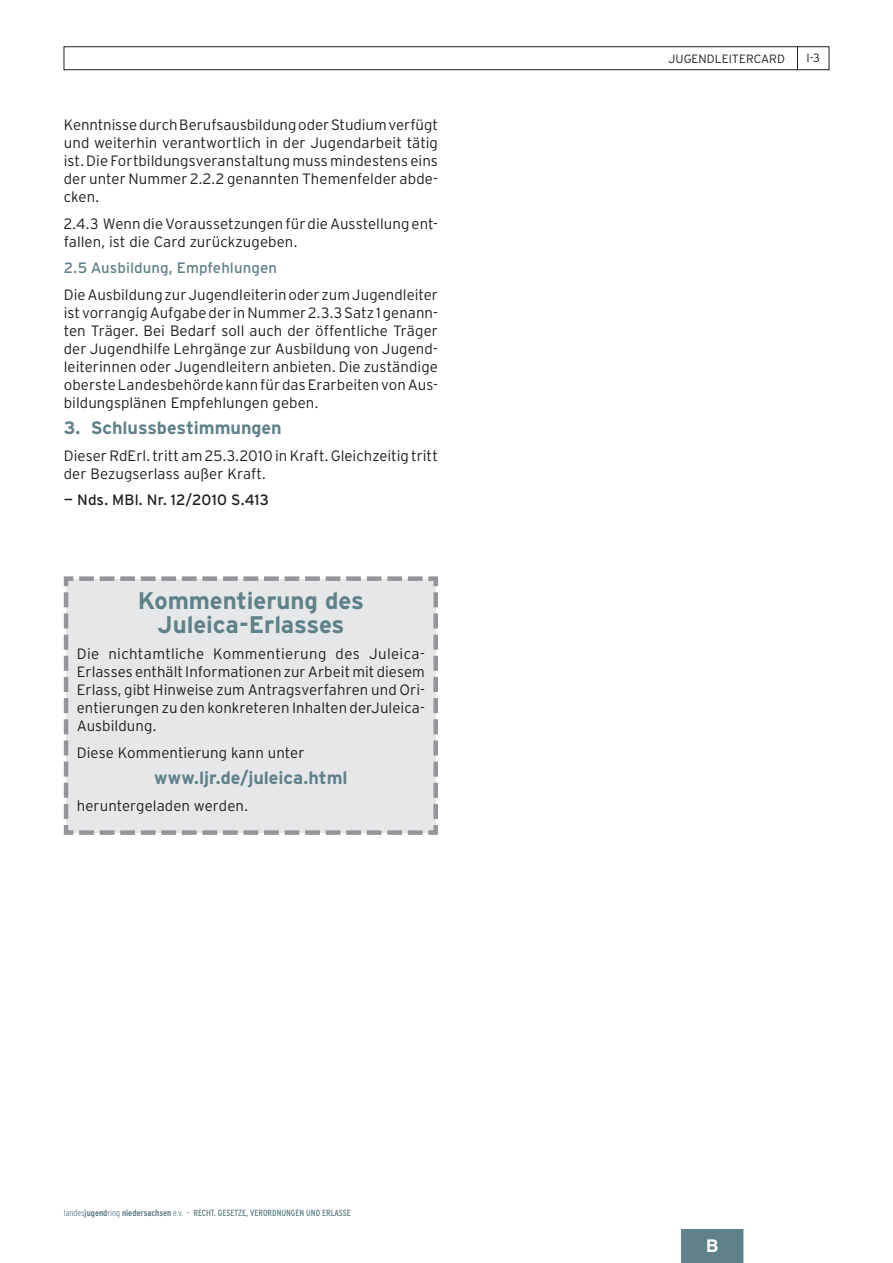
<style>
.page{position:relative;width:893px;height:1263px;background:#fff}
.page>*{position:absolute;margin:0;border:0;box-sizing:border-box;transform-origin:0 0}
.t1{font:700 24px/24px "Interstate Plus";letter-spacing:-.005em;color:#5f8189;text-align:center}
.t2{font:700 18px "Interstate Plus";letter-spacing:-.005em;color:#5f8189}
.t3{font:700 18px "Interstate Plus";color:#fff}
.t4{font:300 15px/18px "Interstate Plus";letter-spacing:.005em;color:#231f20;text-align:justify}
.t5{font:15px "Interstate Plus";letter-spacing:.005em;color:#5f8189}
.t6{font:15px "Interstate Plus";letter-spacing:.005em;color:#231f20}
.t7{font:300 12px "Interstate Plus";color:#231f20}
.t8{font:condensed 9px "Interstate Plus";color:#5f8189}
.s1{font-weight:300}
.s2{font-weight:700}
</style>
<div class="page">
<div style="left:64px;top:47px;width:765px;height:23px;border:1px solid #231f20"></div>
<svg style="left:797px;top:47px;width:1px;height:23px"></svg>
<div style="left:680px;top:1229px;width:64px;height:34px;background:#5f8189"></div>
<div style="left:63px;top:576px;width:375px;height:259px;background:#e6e7e9"></div>
<p class="t4" style="left:64px;top:116px;width:376px">Kenntnisse durch Berufsausbildung oder Studium verfügt und weiterhin verantwortlich in der Jugendarbeit tätig ist. Die Fortbildungsveranstaltung muss mindestens eins der unter Nummer 2.2.2 genannten Themenfelder abde&shy;cken.</p>
<p class="t4" style="left:64px;top:214px;width:376px">2.4.3 Wenn die Voraussetzungen für die Ausstellung ent&shy;fallen, ist die Card zurückzugeben.</p>
<p class="t5" style="left:64px;top:260px;width:215px">2.5 Ausbildung, Empfehlungen</p>
<p class="t4" style="left:64px;top:285px;width:376px">Die Ausbildung zur Jugendleiterin oder zum Jugendleiter ist vorrangig Aufgabe der in Nummer 2.3.3 Satz 1 genann&shy;ten Träger. Bei Bedarf soll auch der öffentliche Träger der Jugendhilfe Lehrgänge zur Ausbildung von Jugend&shy;leiterinnen oder Jugendleitern anbieten. Die zuständige oberste Landesbehörde kann für das Erarbeiten von Aus&shy;bildungsplänen Empfehlungen geben.</p>
<p class="t2" style="left:64px;top:418px;width:220px">3. Schlussbestimmungen</p>
<p class="t4" style="left:64px;top:446px;width:376px">Dieser RdErl. tritt am 25.3.2010 in Kraft. Gleichzeitig tritt der Bezugserlass außer Kraft.</p>
<p class="t6" style="left:64px;top:492px;width:207px">— Nds. MBl. Nr. 12/2010 S.413</p>
<h1 class="t1" style="left:138px;top:588px;width:228px">Kommentierung des<br>Juleica-Erlasses</h1>
<p class="t4" style="left:77px;top:645px;width:350px">Die nichtamtliche Kommentierung des Juleica-Erlasses enthält Informationen zur Arbeit mit diesem Erlass, gibt Hinweise zum Antragsverfahren und Ori&shy;entierungen zu den konkreteren Inhalten derJuleica-Ausbildung.</p>
<p class="t4" style="left:77px;top:743px;width:229px">Diese Kommentierung kann unter</p>
<p class="t2" style="left:154px;top:768px;width:195px">www.ljr.de/juleica.html</p>
<p class="t4" style="left:77px;top:796px;width:173px">heruntergeladen werden.</p>
<p class="t8" style="left:64px;top:1207px;width:288px"><span class="s1">landes</span><span class="s2">jugend</span><span class="s1">ring</span> <span class="s2">niedersachsen</span> <span class="s1">e.v. –</span> RECHT. GESETZE, VERORDNUNGEN UND ERLASSE</p>
<p class="t7" style="left:669px;top:52px;width:16px">Jugendleitercard</p>
<p class="t7" style="left:807px;top:51px;width:15px">I-3</p>
<p class="t3" style="left:706px;top:1235px;width:14px">B</p>
</div>
